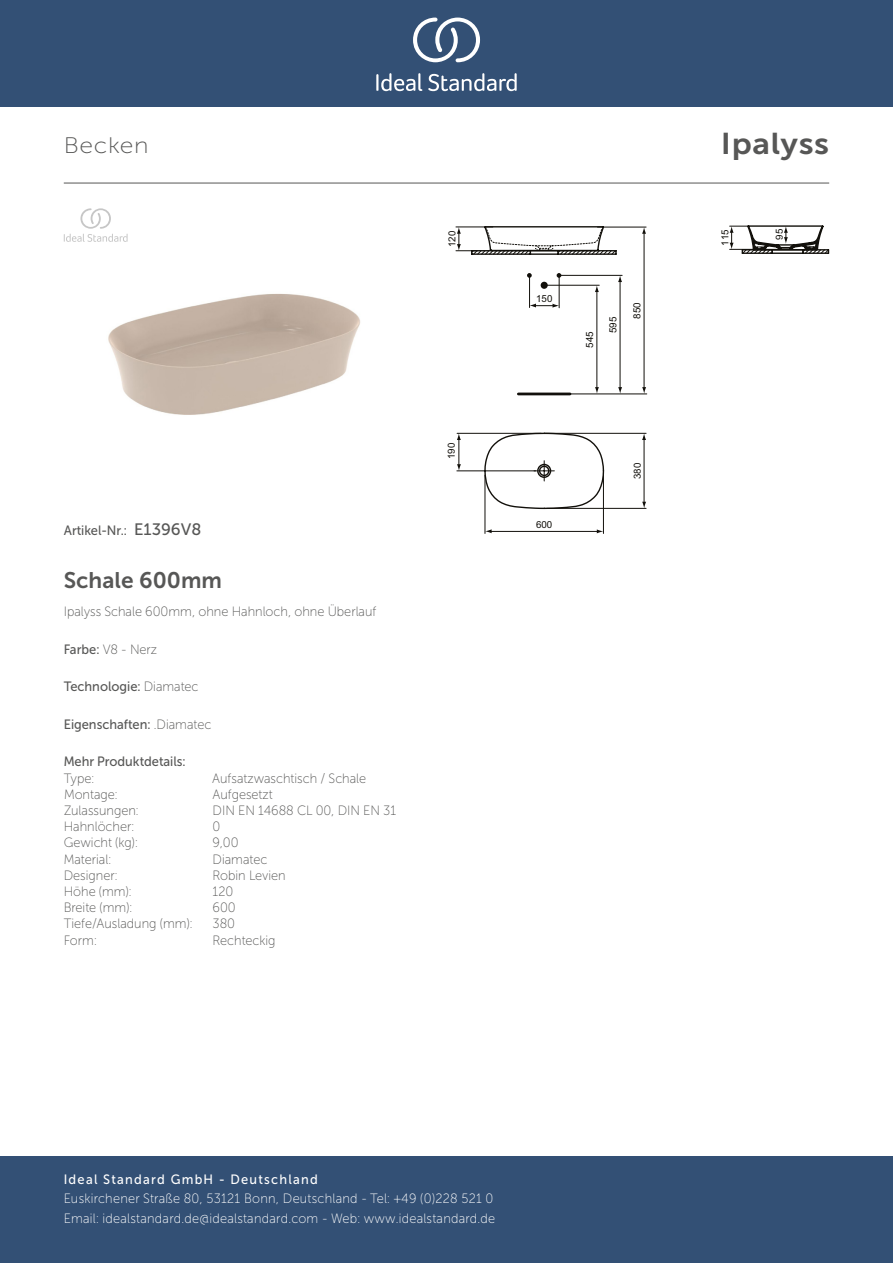
<style>
.page{position:relative;width:893px;height:1263px;background:#fff}
.page>*{position:absolute;margin:0;border:0;box-sizing:border-box;transform-origin:0 0}
._001_Produkttyp{font:30px "Museo Sans 700";letter-spacing:.02em;color:#575756;scale:1.1 1}
.t1{font:22.5px "Museo Sans Cyrl 700";color:#575756}
.t2{font:22.5px "Museo Sans Cyrl 100";letter-spacing:.03em;color:#575756;scale:1.1 1}
.t3{font:13.5px/19.5px "Museo Sans Cyrl 100";letter-spacing:.02em;color:#fff;scale:.95 1}
.Marketing_Descriptio{font:13.5px "Museo Sans Cyrl 100";color:#575756;scale:.95 1}
.Features{font:13.5px "Museo Sans Cyrl 500";color:#575756;scale:.95 1}
.Accreditations{font:13.5px "Museo Sans Cyrl 100";color:#575756;scale:.95 1}
.t4{font:13.5px "Museo Sans Cyrl 500";letter-spacing:.1em;color:#fff;scale:.95 1}
.Type{font:13.5px "Museo Sans Cyrl 100";color:#575756;scale:.95 1}
.Depth__mm{font:13.5px "Museo Sans Cyrl 100";color:#575756;scale:.95 1}
.Technology{font:13.5px "Museo Sans Cyrl 500";color:#575756;scale:.95 1}
.Designer{font:13.5px "Museo Sans Cyrl 100";color:#575756;scale:.95 1}
.sku{font:13.5px "Museo Sans Cyrl 500";color:#575756;scale:.95 1}
.Mounting{font:13.5px "Museo Sans Cyrl 100";color:#575756;scale:.95 1}
.Material{font:13.5px "Museo Sans Cyrl 100";color:#575756;scale:.95 1}
.Net_Weight__kg{font:13.5px "Museo Sans Cyrl 100";color:#575756;scale:.95 1}
.Shape{font:13.5px "Museo Sans Cyrl 100";color:#575756;scale:.95 1}
.Width__mm{font:13.5px "Museo Sans Cyrl 100";color:#575756;scale:.95 1}
.Colour{font:13.5px "Museo Sans Cyrl 100";letter-spacing:-.005em;color:#575756;scale:.95 1}
.Tap_Holes{font:13.5px "Museo Sans Cyrl 100";color:#575756;scale:.95 1}
.Height__mm{font:13.5px "Museo Sans Cyrl 100";color:#575756;scale:.95 1}
.t5{font:9.9px "Arial";color:#12100b}
.t6{font:9.75px "Arial";color:#12100b}
.s1{font-size:16.5px}
.s2{font-family:"Museo Sans Cyrl 500"}
.s3{font-family:"Museo Sans Cyrl 100"}
</style>
<div class="page">
<div style="left:0;top:1157px;width:893px;height:106px;background:#335075"></div>
<div style="left:0;top:0;width:893px;height:107px;background:#335075"></div>
<svg style="left:428px;top:73px;width:89px;height:18px"></svg>
<svg style="left:376px;top:73px;width:46px;height:18px"></svg>
<svg style="left:413px;top:18px;width:67px;height:44px"></svg>
<hr style="left:64px;top:183px;width:765px;height:1px;background:#575756">
<svg style="left:730px;top:225px;width:99px;height:29px"></svg>
<hr style="left:644px;top:232px;width:1px;height:157px;background:#12100b">
<svg style="left:642px;top:387px;width:4px;height:7px"></svg>
<svg style="left:642px;top:228px;width:4px;height:6px"></svg>
<hr style="left:597px;top:227px;width:49px;height:1px;background:#12100b">
<hr style="left:518px;top:394px;width:129px;height:1px;background:#12100b">
<hr style="left:547px;top:508px;width:99px;height:1px;background:#12100b">
<hr style="left:544px;top:433px;width:102px;height:1px;background:#12100b">
<hr style="left:644px;top:437px;width:1px;height:67px;background:#12100b">
<svg style="left:642px;top:502px;width:4px;height:6px"></svg>
<svg style="left:642px;top:433px;width:4px;height:7px"></svg>
<svg style="left:456px;top:226px;width:166px;height:284px"></svg>
<hr style="left:457px;top:433px;width:84px;height:1px;background:#12100b">
<hr style="left:490px;top:531px;width:108px;height:1px;background:#12100b">
<svg style="left:597px;top:529px;width:6px;height:4px"></svg>
<svg style="left:486px;top:529px;width:6px;height:4px"></svg>
<hr style="left:485px;top:475px;width:1px;height:58px;background:#12100b">
<hr style="left:603px;top:473px;width:1px;height:60px;background:#12100b">
<hr style="left:456px;top:227px;width:37px;height:1px;background:#12100b">
<img style="left:108px;top:293px;width:252px;height:122px">
<svg style="left:64px;top:208px;width:64px;height:34px"></svg>
<p class="t2" style="left:64px;top:134px;width:79px">Becken</p>
<p class="t6" style="left:446px;top:247px;width:18px;rotate:-90deg">120</p>
<p class="sku" style="left:64px;top:523px;width:146px">Artikel-Nr.: <span class="s1">E1396V8</span></p>
<p class="t1" style="left:64px;top:567px;width:160px">Schale 600mm</p>
<p class="Marketing_Descriptio" style="left:64px;top:605px;width:331px">Ipalyss Schale 600mm, ohne Hahnloch, ohne Überlauf</p>
<p class="Colour" style="left:64px;top:642px;width:100px"><span class="s2">Farbe:</span> V8 - Nerz</p>
<p class="Technology" style="left:64px;top:679px;width:143px">Technologie: <span class="s3">Diamatec</span></p>
<p class="Features" style="left:64px;top:717px;width:157px">Eigenschaften: <span class="s3">.Diamatec</span></p>
<p class="Features" style="left:64px;top:754px;width:130px">Mehr Produktdetails:</p>
<p class="Type" style="left:64px;top:771px;width:34px">Type:</p>
<p class="Type" style="left:212px;top:771px;width:164px">Aufsatzwaschtisch / Schale</p>
<p class="Mounting" style="left:64px;top:787px;width:58px">Montage:</p>
<p class="Mounting" style="left:213px;top:787px;width:65px">Aufgesetzt</p>
<p class="Accreditations" style="left:64px;top:803px;width:80px">Zulassungen:</p>
<p class="Accreditations" style="left:213px;top:803px;width:195px">DIN EN 14688 CL 00, DIN EN 31</p>
<p class="Tap_Holes" style="left:64px;top:819px;width:76px">Hahnlöcher:</p>
<p class="Tap_Holes" style="left:213px;top:819px;width:10px">0</p>
<p class="Net_Weight__kg" style="left:64px;top:835px;width:79px">Gewicht (kg):</p>
<p class="Net_Weight__kg" style="left:213px;top:835px;width:29px">9,00</p>
<p class="Material" style="left:64px;top:852px;width:51px">Material:</p>
<p class="Material" style="left:213px;top:852px;width:59px">Diamatec</p>
<p class="Designer" style="left:64px;top:868px;width:58px">Designer:</p>
<p class="Designer" style="left:213px;top:868px;width:78px">Robin Levien</p>
<p class="Height__mm" style="left:64px;top:884px;width:73px">Höhe (mm):</p>
<p class="Height__mm" style="left:213px;top:884px;width:23px">120</p>
<p class="Width__mm" style="left:64px;top:900px;width:74px">Breite (mm):</p>
<p class="Width__mm" style="left:213px;top:900px;width:26px">600</p>
<p class="Depth__mm" style="left:64px;top:916px;width:137px">Tiefe/Ausladung (mm):</p>
<p class="Depth__mm" style="left:213px;top:916px;width:25px">380</p>
<p class="Shape" style="left:64px;top:933px;width:36px">Form:</p>
<p class="Shape" style="left:213px;top:933px;width:68px">Rechteckig</p>
<p class="t6" style="left:445px;top:459px;width:18px;rotate:-90deg">190</p>
<p class="t6" style="left:536px;top:292px;width:18px">150</p>
<p class="t5" style="left:583px;top:348px;width:18px;rotate:-90deg">545</p>
<p class="t5" style="left:606px;top:333px;width:18px;rotate:-90deg">595</p>
<p class="t5" style="left:630px;top:319px;width:18px;rotate:-90deg">850</p>
<p class="t6" style="left:536px;top:518px;width:18px">600</p>
<p class="t6" style="left:631px;top:479px;width:18px;rotate:-90deg">380</p>
<p class="_001_Produkttyp" style="left:721px;top:127px;width:100px">Ipalyss</p>
<p class="t6" style="left:718px;top:246px;width:18px;rotate:-90deg">115</p>
<p class="t6" style="left:773px;top:240px;width:12px;rotate:-90deg">95</p>
<p class="t4" style="left:64px;top:1172px;width:269px">Ideal Standard GmbH - Deutschland</p>
<p class="t3" style="left:64px;top:1189px;width:456px">Euskirchener Straße 80, 53121 Bonn, Deutschland - Tel: +49 (0)228 521 0<br>Email: idealstandard.de@idealstandard.com - Web: www.idealstandard.de</p>
</div>
